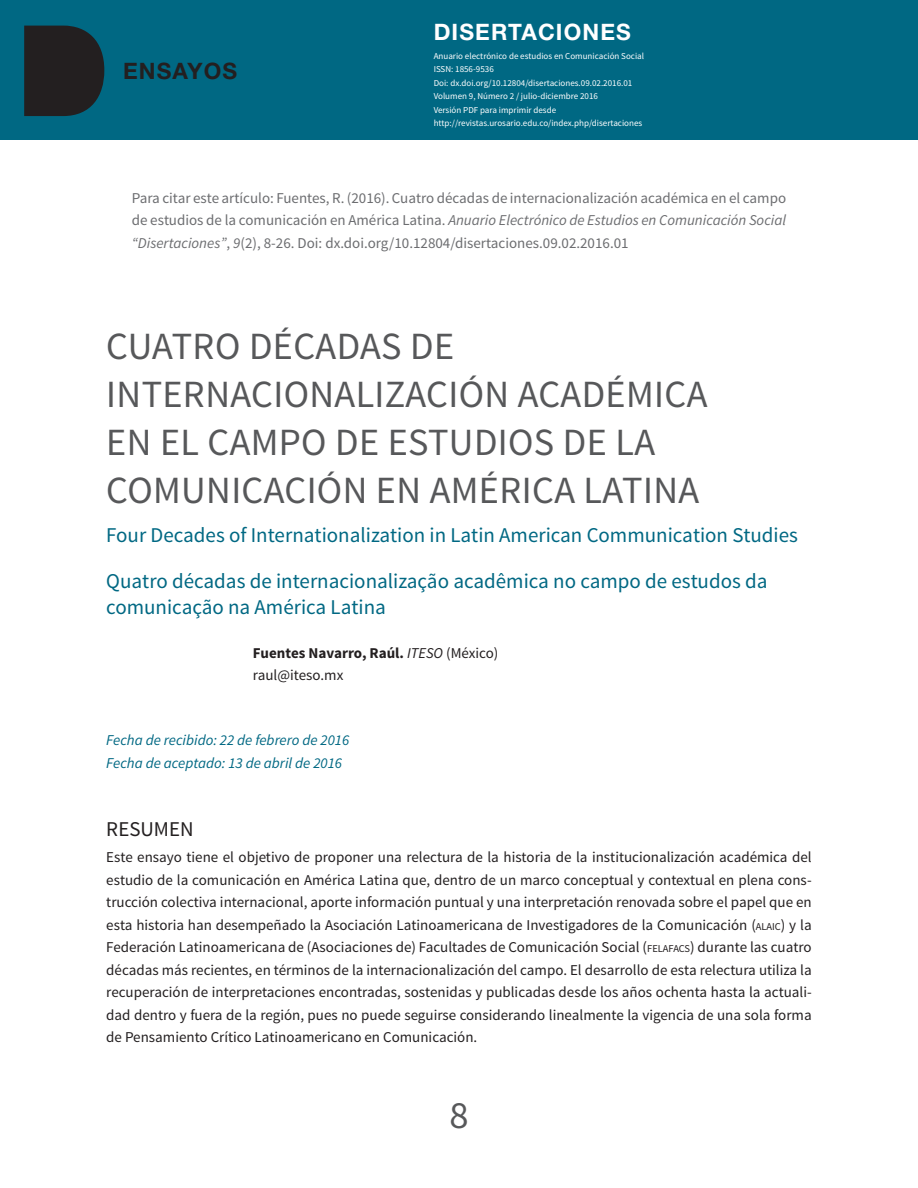
<style>
.page{position:relative;width:918px;height:1188px;background:#fff}
.page>*{position:absolute;margin:0;border:0;box-sizing:border-box;transform-origin:0 0}
.t1{font:38.4px/48px "Source Sans Pro";letter-spacing:.01em;color:#57585a}
.None-2{font:700 22.65px "Helvetica Neue LT Std";letter-spacing:.05em;color:#fff}
.t2{font:700 22.65px "Helvetica Neue LT Std";letter-spacing:.05em;color:#231f20}
.T2{font:21px/25.5px "Source Sans Pro";color:#006883}
.T_Resumen{font:21px "Source Sans Pro";color:#231f20}
.p1{font:15px/22.5px "Source Sans Pro";color:#231f20;text-align:justify}
.Cita_inicial{font:15px/22.5px "Source Sans Pro";color:#6c6d70;text-align:justify}
.fecha_recibido{font:italic 15px "Source Sans Pro";color:#006883}
.autor{font:700 15px "Source Sans Pro";color:#231f20}
.autor-2{font:15px "Source Sans Pro";color:#231f20}
.t3{font:9px/13.5px "Source Sans Pro";color:#fff}
.s1{font-style:italic}
.s2{font-weight:400;font-style:italic}
.s3{font-weight:400}
.s4{font-size:10.5px}
</style>
<div class="page">
<div style="left:0;top:0;width:918px;height:139px;background:#006883"></div>
<svg style="left:24px;top:26px;width:80px;height:90px;background:#1f2529"></svg>
<h2 class="t2" style="left:123px;top:57px;width:116px">ENSAYOS</h2>
<h2 class="None-2" style="left:434px;top:18px;width:199px">DISERTACIONES</h2>
<p class="t3" style="left:434px;top:49px;width:212px">Anuario electrónico de estudios en Comunicación Social ISSN: 1856-9536<br>Doi: dx.doi.org/10.12804/disertaciones.09.02.2016.01<br>Volumen 9, Número 2 / julio-diciembre 2016<br>Versión PDF para imprimir desde http://revistas.urosario.edu.co/index.php/disertaciones</p>
<p class="Cita_inicial" style="left:132px;top:187px;width:656px">Para citar este artículo: Fuentes, R. (2016). Cuatro décadas de internacionalización académica en el campo de estudios de la comunicación en América Latina. <span class="s1">Anuario Electrónico de Estudios en Comunicación Social “Disertaciones”</span>, <span class="s1">9</span>(2), 8-26. Doi: dx.doi.org/10.12804/disertaciones.09.02.2016.01</p>
<p class="t1" style="left:106px;top:323px;width:603px">CUATRO DÉCADAS DE<br>INTERNACIONALIZACIÓN ACADÉMICA<br>EN EL CAMPO DE ESTUDIOS DE LA<br>COMUNICACIÓN EN AMÉRICA LATINA</p>
<p class="T2" style="left:106px;top:522px;width:693px">Four Decades of Internationalization in Latin American Communication Studies</p>
<p class="T2" style="left:106px;top:569px;width:663px">Quatro décadas de internacionalização acadêmica no campo de estudos da comunicação na América Latina</p>
<p class="autor" style="left:253px;top:643px;width:247px">Fuentes Navarro, Raúl. <span class="s2">ITESO</span> <span class="s3">(México)</span></p>
<p class="autor-2" style="left:253px;top:666px;width:92px">raul@iteso.mx</p>
<p class="fecha_recibido" style="left:106px;top:731px;width:245px">Fecha de recibido: 22 de febrero de 2016</p>
<p class="fecha_recibido" style="left:106px;top:753px;width:237px">Fecha de aceptado: 13 de abril de 2016</p>
<p class="T_Resumen" style="left:106px;top:816px;width:89px">RESUMEN</p>
<p class="p1" style="left:106px;top:846px;width:707px">Este ensayo tiene el objetivo de proponer una relectura de la historia de la institucionalización académica del estudio de la comunicación en América Latina que, dentro de un marco conceptual y contextual en plena cons&shy;trucción colectiva internacional, aporte información puntual y una interpretación renovada sobre el papel que en esta historia han desempeñado la Asociación Latinoamericana de Investigadores de la Comunicación (<span class="s4">ALAIC</span>) y la Federación Latinoamericana de (Asociaciones de) Facultades de Comunicación Social (<span class="s4">FELAFACS</span>) durante las cuatro décadas más recientes, en términos de la internacionalización del campo. El desarrollo de esta relectura utiliza la recuperación de interpretaciones encontradas, sostenidas y publicadas desde los años ochenta hasta la actuali&shy;dad dentro y fuera de la región, pues no puede seguirse considerando linealmente la vigencia de una sola forma de Pensamiento Crítico Latinoamericano en Comunicación.</p>
<p class="t1" style="left:449px;top:1092px;width:21px">8</p>
</div>
